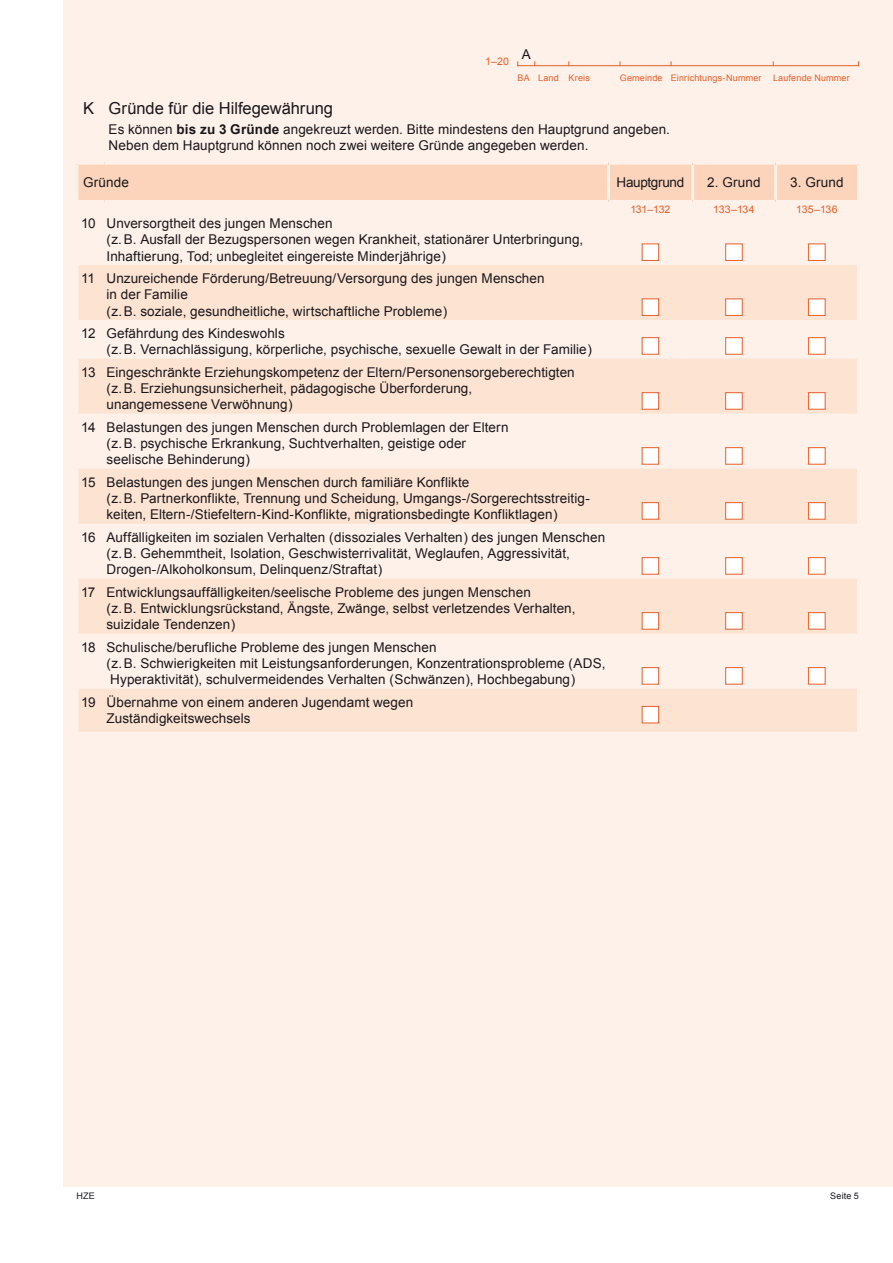
<style>
.page{position:relative;width:893px;height:1263px;background:#fff}
.page>*{position:absolute;margin:0;border:0;box-sizing:border-box;transform-origin:0 0}
.t1{font:16.5px "Arial";color:#1a171c}
.t2{font:13.5px/16.2px "Arial";letter-spacing:.005em;color:#1a171c}
.t3{font:13.5px "Arial";letter-spacing:-.025em;color:#1a171c}
.t4{font:10.5px "Arial";letter-spacing:-.02em;color:#e95e28}
.t5{font:9px "Arial";letter-spacing:.02em;color:#e95e28}
.t6{font:9px "Arial";letter-spacing:.02em;color:#1a171c}
.s1{font-weight:700}
</style>
<div class="page">
<div style="left:64px;top:85px;width:829px;height:1101px;background:#fef1e9"></div>
<div style="left:64px;top:0;width:829px;height:85px;background:#fef1e9"></div>
<svg style="left:78px;top:265px;width:779px;height:467px;fill:#fce3d2"></svg>
<div style="left:78px;top:165px;width:779px;height:35px;background:#fbd4bb"></div>
<div style="left:642px;top:244px;width:17px;height:17px;background:#fff;border:1px solid #e95e28"></div>
<div style="left:725px;top:244px;width:17px;height:17px;background:#fff;border:1px solid #e95e28"></div>
<div style="left:808px;top:244px;width:17px;height:17px;background:#fff;border:1px solid #e95e28"></div>
<div style="left:642px;top:299px;width:17px;height:17px;background:#fff;border:1px solid #e95e28"></div>
<div style="left:725px;top:299px;width:17px;height:17px;background:#fff;border:1px solid #e95e28"></div>
<div style="left:808px;top:299px;width:17px;height:17px;background:#fff;border:1px solid #e95e28"></div>
<div style="left:642px;top:337px;width:17px;height:17px;background:#fff;border:1px solid #e95e28"></div>
<div style="left:725px;top:337px;width:17px;height:17px;background:#fff;border:1px solid #e95e28"></div>
<div style="left:808px;top:337px;width:17px;height:17px;background:#fff;border:1px solid #e95e28"></div>
<div style="left:642px;top:392px;width:17px;height:17px;background:#fff;border:1px solid #e95e28"></div>
<div style="left:725px;top:392px;width:17px;height:17px;background:#fff;border:1px solid #e95e28"></div>
<div style="left:808px;top:392px;width:17px;height:17px;background:#fff;border:1px solid #e95e28"></div>
<div style="left:642px;top:447px;width:17px;height:17px;background:#fff;border:1px solid #e95e28"></div>
<div style="left:725px;top:447px;width:17px;height:17px;background:#fff;border:1px solid #e95e28"></div>
<div style="left:808px;top:447px;width:17px;height:17px;background:#fff;border:1px solid #e95e28"></div>
<div style="left:642px;top:502px;width:17px;height:17px;background:#fff;border:1px solid #e95e28"></div>
<div style="left:725px;top:502px;width:17px;height:17px;background:#fff;border:1px solid #e95e28"></div>
<div style="left:808px;top:502px;width:17px;height:17px;background:#fff;border:1px solid #e95e28"></div>
<div style="left:642px;top:557px;width:17px;height:17px;background:#fff;border:1px solid #e95e28"></div>
<div style="left:725px;top:557px;width:17px;height:17px;background:#fff;border:1px solid #e95e28"></div>
<div style="left:808px;top:557px;width:17px;height:17px;background:#fff;border:1px solid #e95e28"></div>
<div style="left:642px;top:612px;width:17px;height:17px;background:#fff;border:1px solid #e95e28"></div>
<div style="left:725px;top:612px;width:17px;height:17px;background:#fff;border:1px solid #e95e28"></div>
<div style="left:808px;top:612px;width:17px;height:17px;background:#fff;border:1px solid #e95e28"></div>
<div style="left:642px;top:667px;width:17px;height:17px;background:#fff;border:1px solid #e95e28"></div>
<div style="left:725px;top:667px;width:17px;height:17px;background:#fff;border:1px solid #e95e28"></div>
<div style="left:808px;top:667px;width:17px;height:17px;background:#fff;border:1px solid #e95e28"></div>
<div style="left:642px;top:706px;width:17px;height:17px;background:#fff;border:1px solid #e95e28"></div>
<hr style="left:518px;top:65px;width:340px;height:1px;background:#e95e28">
<hr style="left:607px;top:165px;width:3px;height:35px;background:#fef1e9">
<hr style="left:691px;top:165px;width:3px;height:35px;background:#fef1e9">
<hr style="left:774px;top:165px;width:3px;height:35px;background:#fef1e9">
<p class="t4" style="left:485px;top:54px;width:25px">1–20</p>
<p class="t2" style="left:522px;top:46px;width:11px">A</p>
<p class="t5" style="left:517px;top:72px;width:14px">BA</p>
<p class="t5" style="left:538px;top:72px;width:53px">Land Kreis</p>
<p class="t5" style="left:620px;top:72px;width:143px">Gemeinde Einrichtungs-Nummer</p>
<p class="t5" style="left:773px;top:72px;width:78px">Laufende Nummer</p>
<p class="t1" style="left:83px;top:98px;width:251px">K Gründe für die Hilfegewährung</p>
<p class="t2" style="left:109px;top:121px;width:563px">Es können <span class="s1">bis zu 3 Gründe</span> angekreuzt werden. Bitte mindestens den Hauptgrund angeben.<br>Neben dem Hauptgrund können noch zwei weitere Gründe angegeben werden.</p>
<p class="t2" style="left:83px;top:174px;width:47px">Gründe</p>
<p class="t3" style="left:617px;top:174px;width:69px">Hauptgrund</p>
<p class="t2" style="left:707px;top:174px;width:55px">2. Grund</p>
<p class="t2" style="left:790px;top:174px;width:55px">3. Grund</p>
<p class="t2" style="left:107px;top:216px;width:478px;text-indent:-26px">10 Unversorgtheit des jungen Menschen<br>(z.B. Ausfall der Bezugspersonen wegen Krankheit, stationärer Unterbringung,<br>Inhaftierung, Tod; unbegleitet eingereiste Minderjährige)</p>
<p class="t4" style="left:630px;top:203px;width:42px">131–132</p>
<p class="t4" style="left:713px;top:203px;width:43px">133–134</p>
<p class="t4" style="left:796px;top:203px;width:43px">135–136</p>
<p class="t2" style="left:107px;top:271px;width:440px;text-indent:-26px">11 Unzureichende Förderung/Betreuung/Versorgung des jungen Menschen in der Familie<br>(z.B. soziale, gesundheitliche, wirtschaftliche Probleme)</p>
<p class="t2" style="left:107px;top:326px;width:487px;text-indent:-26px">12 Gefährdung des Kindeswohls<br>(z.B. Vernachlässigung, körperliche, psychische, sexuelle Gewalt in der Familie)</p>
<p class="t2" style="left:107px;top:364px;width:470px;text-indent:-26px">13 Eingeschränkte Erziehungskompetenz der Eltern/Personensorgeberechtigten (z.B. Erziehungsunsicherheit, pädagogische Überforderung, unangemessene Verwöhnung)</p>
<p class="t2" style="left:107px;top:419px;width:403px;text-indent:-26px">14 Belastungen des jungen Menschen durch Problemlagen der Eltern (z.B. psychische Erkrankung, Suchtverhalten, geistige oder seelische Behinderung)</p>
<p class="t2" style="left:107px;top:474px;width:485px;text-indent:-26px">15 Belastungen des jungen Menschen durch familiäre Konflikte<br>(z.B. Partnerkonflikte, Trennung und Scheidung, Umgangs-/Sorgerechtsstreitig&shy;keiten, Eltern-/Stiefeltern-Kind-Konflikte, migrationsbedingte Konfliktlagen)</p>
<p class="t2" style="left:107px;top:529px;width:500px;text-indent:-26px">16 Auffälligkeiten im sozialen Verhalten (dissoziales Verhalten) des jungen Menschen (z.B. Gehemmtheit, Isolation, Geschwisterrivalität, Weglaufen, Aggressivität,<br>Drogen-/Alkoholkonsum, Delinquenz/Straftat)</p>
<p class="t2" style="left:107px;top:584px;width:470px;text-indent:-26px">17 Entwicklungsauffälligkeiten/seelische Probleme des jungen Menschen<br>(z.B. Entwicklungsrückstand, Ängste, Zwänge, selbst verletzendes Verhalten, suizidale Tendenzen)</p>
<p class="t2" style="left:107px;top:639px;width:500px;text-indent:-26px">18 Schulische/berufliche Probleme des jungen Menschen<br>(z.B. Schwierigkeiten mit Leistungsanforderungen, Konzentrationsprobleme (ADS,<br>Hyperaktivität), schulvermeidendes Verhalten (Schwänzen), Hochbegabung)</p>
<p class="t2" style="left:107px;top:694px;width:308px;text-indent:-26px">19 Übernahme von einem anderen Jugendamt wegen<br>Zuständigkeitswechsels</p>
<p class="t6" style="left:77px;top:1190px;width:20px">HZE</p>
<p class="t6" style="left:830px;top:1190px;width:30px">Seite 5</p>
</div>
